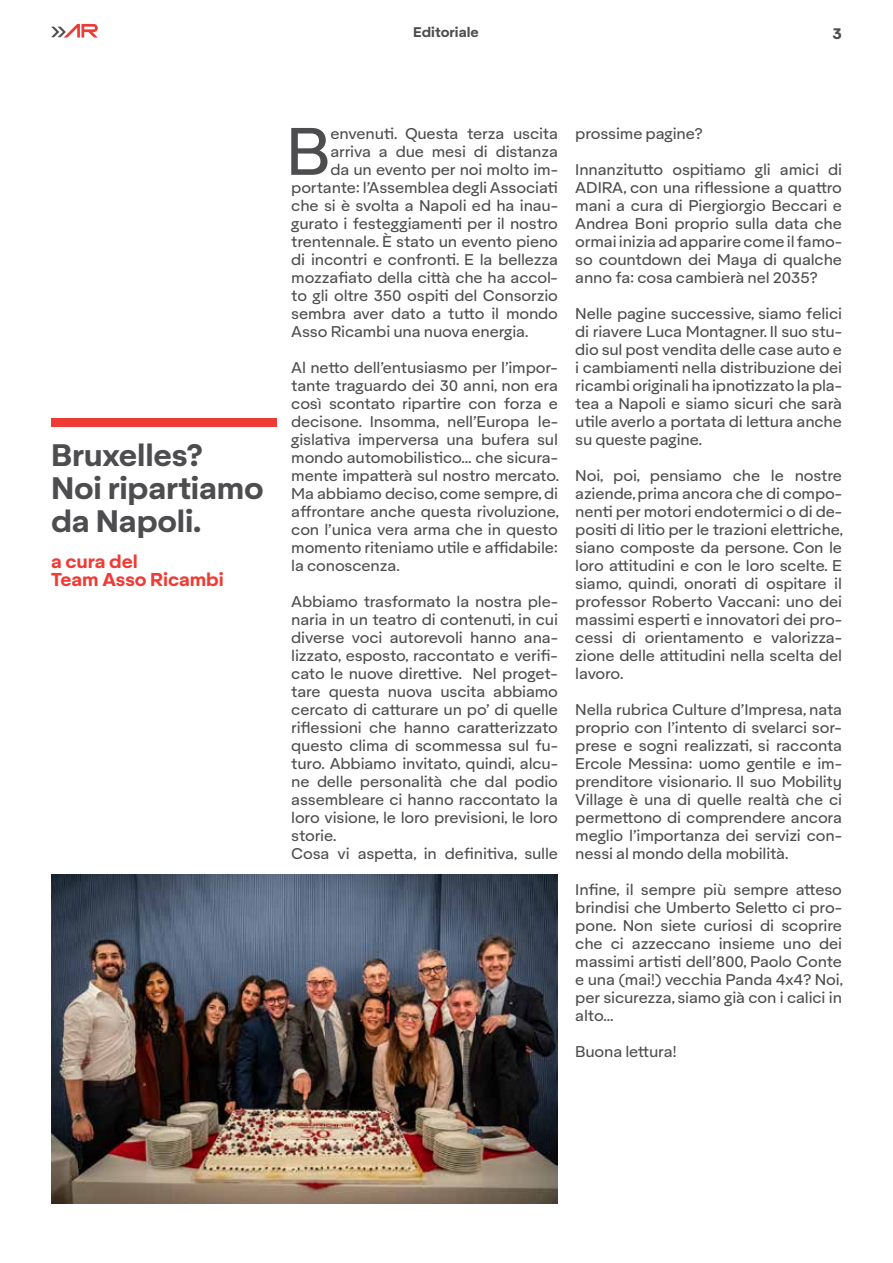
<style>
.page{position:relative;width:893px;height:1263px;background:#fff}
.page>*{position:absolute;margin:0;border:0;box-sizing:border-box;transform-origin:0 0}
.t1{font:64.65px "Aktifo A";color:#4d4d4f}
.t2{font:700 30px/33px "Aktifo A";letter-spacing:-.005em;color:#4d4d4f}
.t3{font:700 18px/18px "Aktifo A";letter-spacing:-.005em;color:#ef3b35}
.t4{font:15px/18px "Aktifo A";letter-spacing:-.01em;color:#4d4d4f;text-align:justify}
.t5{font:700 15px "Aktifo A";color:#4d4d4f}
.t6{font:700 13.5px "Aktifo A";color:#4d4d4f}
</style>
<div class="page">
<svg style="left:51px;top:24px;width:47px;height:14px"></svg>
<div style="left:51px;top:418px;width:226px;height:9px;background:#ef3b35"></div>
<img style="left:51px;top:875px;width:507px;height:328px">
<p class="t6" style="left:413px;top:23px;width:67px">Editoriale</p>
<p class="t5" style="left:832px;top:23px;width:11px">3</p>
<h2 class="t2" style="left:51px;top:438px;width:214px">Bruxelles?<br>Noi ripartiamo da Napoli.</h2>
<p class="t3" style="left:51px;top:552px;width:174px">a cura del<br>Team Asso Ricambi</p>
<h1 class="t1" style="left:286px;top:111px;width:47px">B</h1>
<p class="t4" style="left:330px;top:124px;width:229px">envenuti. Questa terza uscita</p>
<p class="t4" style="left:330px;top:142px;width:229px">arriva a due mesi di distanza</p>
<p class="t4" style="left:330px;top:160px;width:229px">da un evento per noi molto im-</p>
<p class="t4" style="left:291px;top:178px;width:268px">portante: l’Assemblea degli Associati</p>
<p class="t4" style="left:291px;top:196px;width:268px">che si è svolta a Napoli ed ha inau-</p>
<p class="t4" style="left:291px;top:214px;width:268px">gurato i festeggiamenti per il nostro</p>
<p class="t4" style="left:291px;top:232px;width:268px">trentennale. È stato un evento pieno</p>
<p class="t4" style="left:291px;top:250px;width:268px">di incontri e confronti. E la bellezza</p>
<p class="t4" style="left:291px;top:268px;width:268px">mozzafiato della città che ha accol-</p>
<p class="t4" style="left:291px;top:286px;width:268px">to gli oltre 350 ospiti del Consorzio</p>
<p class="t4" style="left:291px;top:304px;width:268px">sembra aver dato a tutto il mondo</p>
<p class="t4" style="left:291px;top:322px;width:239px">Asso Ricambi una nuova energia.</p>
<p class="t4" style="left:291px;top:358px;width:269px">Al netto dell’entusiasmo per l’impor&shy;tante traguardo dei 30 anni, non era così scontato ripartire con forza e decisone. Insomma, nell’Europa le&shy;gislativa imperversa una bufera sul mondo automobilistico… che sicura&shy;mente impatterà sul nostro mercato.<br>Ma abbiamo deciso, come sempre, di affrontare anche questa rivoluzione, con l’unica vera arma che in questo momento riteniamo utile e affidabile: la conoscenza.</p>
<p class="t4" style="left:291px;top:592px;width:268px;text-align:left">Abbiamo trasformato la nostra ple&shy;naria in un teatro di contenuti, in cui diverse voci autorevoli hanno ana&shy;lizzato, esposto, raccontato e verifi&shy;cato le nuove direttive. Nel proget&shy;tare questa nuova uscita abbiamo cercato di catturare un po’ di quelle riflessioni che hanno caratterizzato questo clima di scommessa sul fu&shy;turo. Abbiamo invitato, quindi, alcu&shy;ne delle personalità che dal podio assembleare ci hanno raccontato la loro visione, le loro previsioni, le loro storie.<br>Cosa vi aspetta, in definitiva, sulle</p>
<p class="t4" style="left:575px;top:124px;width:129px">prossime pagine?</p>
<p class="t4" style="left:575px;top:160px;width:268px">Innanzitutto ospitiamo gli amici di ADIRA, con una riflessione a quattro mani a cura di Piergiorgio Beccari e Andrea Boni proprio sulla data che ormai inizia ad apparire come il famo&shy;so countdown dei Maya di qualche anno fa: cosa cambierà nel 2035?</p>
<p class="t4" style="left:575px;top:304px;width:268px">Nelle pagine successive, siamo felici di riavere Luca Montagner. Il suo stu&shy;dio sul post vendita delle case auto e i cambiamenti nella distribuzione dei ricambi originali ha ipnotizzato la pla&shy;tea a Napoli e siamo sicuri che sarà utile averlo a portata di lettura anche su queste pagine.</p>
<p class="t4" style="left:575px;top:466px;width:269px">Noi, poi, pensiamo che le nostre aziende, prima ancora che di compo&shy;nenti per motori endotermici o di de&shy;positi di litio per le trazioni elettriche, siano composte da persone. Con le loro attitudini e con le loro scelte. E siamo, quindi, onorati di ospitare il professor Roberto Vaccani: uno dei massimi esperti e innovatori dei pro&shy;cessi di orientamento e valorizza&shy;zione delle attitudini nella scelta del lavoro.</p>
<p class="t4" style="left:575px;top:700px;width:268px">Nella rubrica Culture d’Impresa, nata proprio con l’intento di svelarci sor&shy;prese e sogni realizzati, si racconta Ercole Messina: uomo gentile e im&shy;prenditore visionario. Il suo Mobility Village è una di quelle realtà che ci permettono di comprendere ancora meglio l’importanza dei servizi con&shy;nessi al mondo della mobilità.</p>
<p class="t4" style="left:575px;top:880px;width:269px">Infine, il sempre più sempre atteso brindisi che Umberto Seletto ci pro&shy;pone. Non siete curiosi di scoprire che ci azzeccano insieme uno dei massimi artisti dell’800, Paolo Conte e una (mai!) vecchia Panda 4x4? Noi, per sicurezza, siamo già con i calici in alto…</p>
<p class="t4" style="left:575px;top:1042px;width:103px">Buona lettura!</p>
</div>
